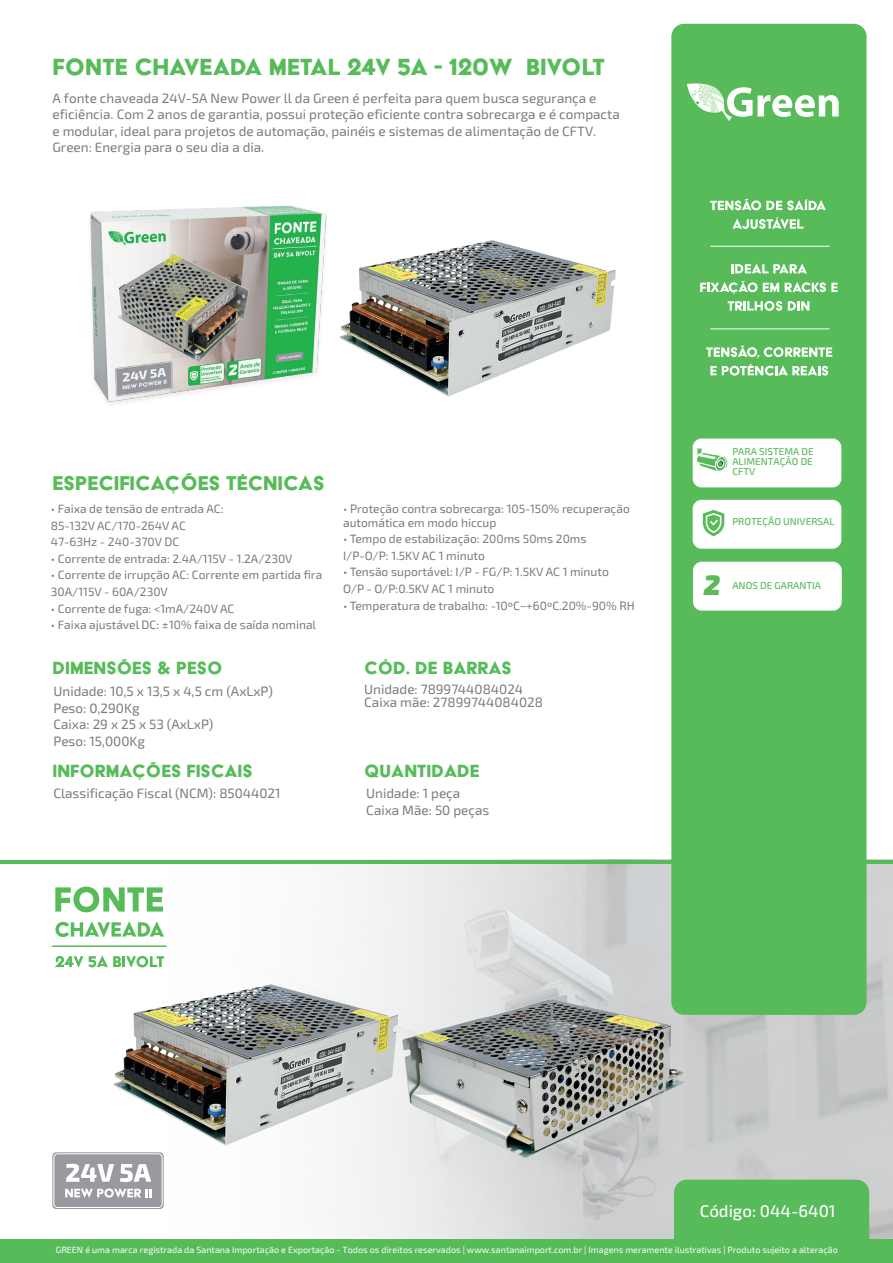
<style>
.page{position:relative;width:893px;height:1263px;background:#fff}
.page>*{position:absolute;margin:0;border:0;box-sizing:border-box;transform-origin:0 0}
.t1{font:italic 900 28.2px "Exo 2";color:#57bb59}
.t2{font:27px "Acier BAT Text Solid";letter-spacing:.005em;color:#57bb59}
.t3{font:22.95px "Acier BAT Text Solid";color:#57bb59}
.t4{font:20.4px "Acier BAT Text Solid";color:#57bb59}
.t5{font:500 16.95px "Exo 2";color:#fff}
.t6{font:13.5px/16.5px "Exo 2";color:#777b7d}
.t7{font:12px/16.5px "Exo 2";color:#777b7d}
.t8{font:500 9.9px/9.9px "Exo 2";color:#57bb59;text-align:justify}
.t9{font:9px "Exo 2";color:#fff}
</style>
<div class="page">
<img style="left:609px;top:863px;width:284px;height:376px">
<svg style="left:77px;top:859px;width:532px;height:380px"></svg>
<div style="left:674px;top:1180px;width:195px;height:59px;background:#57bb59"></div>
<div style="left:671px;top:24px;width:195px;height:991px;background:#57bb59;border-radius:13px"></div>
<div style="left:0;top:1239px;width:893px;height:24px;background:#57bb59"></div>
<hr style="left:0;top:860px;width:893px;height:3px;background:#57bb59">
<svg style="left:687px;top:83px;width:152px;height:38px"></svg>
<img style="left:90px;top:205px;width:237px;height:199px">
<img style="left:340px;top:240px;width:276px;height:157px">
<img style="left:106px;top:967px;width:309px;height:184px">
<div style="left:693px;top:562px;width:149px;height:49px;background:#fff;border-radius:9px"></div>
<div style="left:693px;top:500px;width:148px;height:49px;background:#fff;border-radius:9px"></div>
<div style="left:693px;top:438px;width:148px;height:49px;background:#fff;border-radius:9px"></div>
<svg style="left:696px;top:449px;width:32px;height:22px"></svg>
<hr style="left:710px;top:246px;width:119px;height:1px;background:#fff">
<hr style="left:710px;top:328px;width:119px;height:1px;background:#fff">
<svg style="left:731px;top:264px;width:76px;height:9px"></svg>
<svg style="left:700px;top:281px;width:79px;height:13px"></svg>
<svg style="left:785px;top:282px;width:53px;height:10px"></svg>
<svg style="left:728px;top:301px;width:54px;height:10px"></svg>
<svg style="left:788px;top:301px;width:21px;height:10px"></svg>
<svg style="left:710px;top:199px;width:116px;height:11px"></svg>
<svg style="left:732px;top:217px;width:71px;height:12px"></svg>
<svg style="left:706px;top:346px;width:126px;height:12px"></svg>
<svg style="left:710px;top:364px;width:118px;height:12px"></svg>
<svg style="left:703px;top:510px;width:21px;height:26px"></svg>
<img style="left:395px;top:990px;width:304px;height:174px">
<div style="left:52px;top:1152px;width:112px;height:57px;background:#989aa0;border-radius:4px"></div>
<div style="left:53px;top:1153px;width:110px;height:55px;border:1px solid #fff;border-radius:4px"></div>
<svg style="left:66px;top:1164px;width:48px;height:18px"></svg>
<svg style="left:120px;top:1164px;width:31px;height:18px"></svg>
<svg style="left:65px;top:1188px;width:86px;height:9px"></svg>
<svg style="left:55px;top:922px;width:109px;height:15px"></svg>
<svg style="left:55px;top:886px;width:108px;height:26px"></svg>
<hr style="left:52px;top:945px;width:115px;height:2px;background:#57bb59">
<svg style="left:55px;top:956px;width:109px;height:11px"></svg>
<h2 class="t2" style="left:52px;top:53px;width:554px">FONTE CHAVEADA METAL 24V 5A - 120W BIVOLT</h2>
<p class="t6" style="left:52px;top:91px;width:569px">A fonte chaveada 24V-5A New Power ll da Green é perfeita para quem busca segurança e eficiência. Com 2 anos de garantia, possui proteção eficiente contra sobrecarga e é compacta e modular, ideal para projetos de automação, painéis e sistemas de alimentação de CFTV.<br>Green: Energia para o seu dia a dia.</p>
<h3 class="t3" style="left:52px;top:471px;width:274px">ESPECIFICAÇÕES TÉCNICAS</h3>
<p class="t7" style="left:51px;top:501px;width:174px">• Faixa de tensão de entrada AC:<br>85-132V AC/170-264V AC<br>47-63Hz - 240-370V DC</p>
<p class="t7" style="left:51px;top:550px;width:243px">• Corrente de entrada: 2.4A/115V - 1.2A/230V</p>
<p class="t7" style="left:51px;top:567px;width:273px">• Corrente de irrupção AC: Corrente em partida fira<br>30A/115V - 60A/230V</p>
<p class="t7" style="left:51px;top:600px;width:185px">• Corrente de fuga: &lt;1mA/240V AC</p>
<p class="t7" style="left:51px;top:616px;width:267px">• Faixa ajustável DC: ±10% faixa de saída nominal</p>
<h3 class="t4" style="left:52px;top:657px;width:172px">DIMENSÕES &amp; PESO</h3>
<p class="t7" style="left:343px;top:502px;width:288px;line-height:13.5px">• Proteção contra sobrecarga: 105-150% recuperação automática em modo hiccup</p>
<p class="t7" style="left:343px;top:531px;width:245px">• Tempo de estabilização: 200ms 50ms 20ms<br>I/P-O/P: 1.5KV AC 1 minuto</p>
<p class="t7" style="left:343px;top:564px;width:267px">• Tensão suportável: I/P - FG/P: 1.5KV AC 1 minuto<br>O/P - O/P:0.5KV AC 1 minuto</p>
<p class="t7" style="left:343px;top:597px;width:293px">• Temperatura de trabalho: -10ºC~+60ºC.20%-90% RH</p>
<h3 class="t4" style="left:364px;top:657px;width:149px">CÓD. DE BARRAS</h3>
<p class="t6" style="left:364px;top:683px;width:180px;line-height:12.9px">Unidade: 7899744084024<br>Caixa mãe: 27899744084028</p>
<p class="t6" style="left:54px;top:684px;width:221px">Unidade: 10,5 x 13,5 x 4,5 cm (AxLxP)<br>Peso: 0,290Kg<br>Caixa: 29 x 25 x 53 (AxLxP)<br>Peso: 15,000Kg</p>
<p class="t6" style="left:54px;top:786px;width:229px">Classificação Fiscal (NCM): 85044021</p>
<p class="t6" style="left:366px;top:786px;width:125px">Unidade: 1 peça<br>Caixa Mãe: 50 peças</p>
<h3 class="t4" style="left:52px;top:760px;width:202px">INFORMAÇÕES FISCAIS</h3>
<h3 class="t4" style="left:364px;top:760px;width:117px">QUANTIDADE</h3>
<p class="t8" style="left:732px;top:447px;width:83px">PARA SISTEMA DE ALIMENTAÇÃO DE CFTV</p>
<p class="t8" style="left:732px;top:517px;width:104px">PROTEÇÃO UNIVERSAL</p>
<h1 class="t1" style="left:704px;top:567px;width:18px">2</h1>
<p class="t8" style="left:732px;top:580px;width:90px">ANOS DE GARANTIA</p>
<h3 class="t5" style="left:700px;top:1201px;width:138px">Código: 044-6401</h3>
<p class="t9" style="left:56px;top:1245px;width:784px">GREEN é uma marca registrada da Santana Importação e Exportação - Todos os direitos reservados | www.santanaimport.com.br | Imagens meramente ilustrativas | Produto sujeito a alteração</p>
</div>
